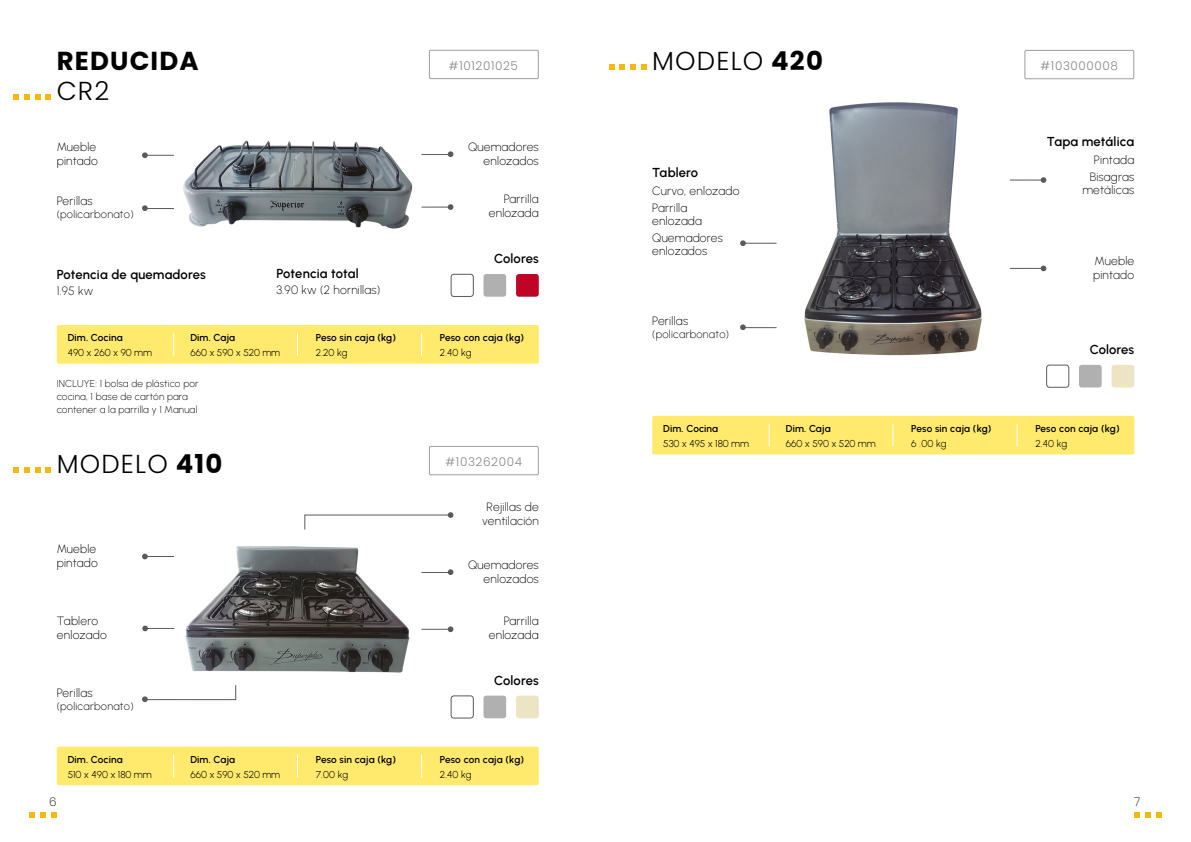
<style>
.page{position:relative;width:1191px;height:842px;background:#fff}
.page>*{position:absolute;margin:0;border:0;box-sizing:border-box;transform-origin:0 0}
.t1{font:300 26px "Poppins";letter-spacing:.045em;color:#000}
.t2{font:700 26px "Poppins";letter-spacing:.045em;color:#000}
.t3{font:600 13px "Urbanist";letter-spacing:.01em;color:#000}
.t4{font:200 12px/14px "Urbanist";letter-spacing:.02em;color:#000}
.t5{font:300 12px "Poppins";letter-spacing:.05em;color:#878787}
.t6{font:200 12px "Poppins";color:#000}
.t7{font:200 11px "Urbanist";letter-spacing:.03em;color:#000}
.t8{font:600 10px "Urbanist";letter-spacing:.01em;color:#000}
.t9{font:300 10px "Urbanist";color:#000}
.t10{font:200 10px/13px "Urbanist";letter-spacing:.02em;color:#000}
.s1{font-weight:700}
</style>
<div class="page">
<svg style="left:1134px;top:812px;width:27px;height:6px"></svg>
<svg style="left:30px;top:812px;width:27px;height:6px"></svg>
<img style="left:144px;top:140px;width:310px;height:137px">
<img style="left:144px;top:514px;width:324px;height:199px">
<div style="left:57px;top:747px;width:482px;height:38px;background:#ffea6d;border-radius:2px"></div>
<svg style="left:13px;top:94px;width:38px;height:6px"></svg>
<svg style="left:13px;top:468px;width:38px;height:5px"></svg>
<svg style="left:142px;top:152px;width:32px;height:6px"></svg>
<svg style="left:142px;top:554px;width:32px;height:5px"></svg>
<svg style="left:142px;top:626px;width:32px;height:5px"></svg>
<svg style="left:422px;top:204px;width:31px;height:6px"></svg>
<svg style="left:422px;top:626px;width:31px;height:6px"></svg>
<svg style="left:304px;top:512px;width:149px;height:18px"></svg>
<svg style="left:142px;top:205px;width:32px;height:6px"></svg>
<svg style="left:142px;top:685px;width:94px;height:17px"></svg>
<svg style="left:422px;top:151px;width:31px;height:6px"></svg>
<svg style="left:422px;top:569px;width:31px;height:6px"></svg>
<div style="left:451px;top:274px;width:22px;height:23px;border:1px solid #5a5a5a;border-radius:3px"></div>
<div style="left:483px;top:274px;width:23px;height:23px;background:#b0b0b0;border-radius:3px"></div>
<div style="left:516px;top:274px;width:23px;height:23px;background:#bf0426;border-radius:3px"></div>
<div style="left:451px;top:696px;width:22px;height:22px;border:1px solid #5a5a5a;border-radius:3px"></div>
<div style="left:483px;top:696px;width:23px;height:22px;background:#b0b0b0;border-radius:3px"></div>
<div style="left:516px;top:696px;width:23px;height:22px;background:#ede4c4;border-radius:3px"></div>
<svg style="left:173px;top:755px;width:1px;height:22px"></svg>
<svg style="left:297px;top:755px;width:1px;height:22px"></svg>
<div style="left:57px;top:325px;width:482px;height:39px;background:#ffea6d;border-radius:2px"></div>
<svg style="left:173px;top:333px;width:1px;height:23px"></svg>
<svg style="left:297px;top:333px;width:1px;height:23px"></svg>
<svg style="left:421px;top:333px;width:1px;height:23px"></svg>
<svg style="left:421px;top:755px;width:1px;height:22px"></svg>
<div style="left:429px;top:50px;width:110px;height:29px;border:1px solid #9d9d9c"></div>
<div style="left:429px;top:446px;width:110px;height:29px;border:1px solid #9d9d9c"></div>
<img style="left:742px;top:102px;width:305px;height:254px">
<svg style="left:609px;top:64px;width:37px;height:6px"></svg>
<hr style="left:1010px;top:268px;width:33px;height:1px;background:#5a5a5b">
<svg style="left:1040px;top:266px;width:6px;height:5px"></svg>
<hr style="left:743px;top:327px;width:33px;height:1px;background:#5a5a5b">
<svg style="left:740px;top:324px;width:6px;height:6px"></svg>
<div style="left:1046px;top:365px;width:23px;height:22px;border:1px solid #5a5a5a;border-radius:3px"></div>
<div style="left:1079px;top:365px;width:22px;height:22px;background:#b0b0b0;border-radius:3px"></div>
<div style="left:1111px;top:365px;width:23px;height:22px;background:#ede4c4;border-radius:3px"></div>
<div style="left:652px;top:416px;width:482px;height:38px;background:#ffea6d;border-radius:2px"></div>
<svg style="left:768px;top:424px;width:1px;height:22px"></svg>
<svg style="left:892px;top:424px;width:1px;height:22px"></svg>
<svg style="left:1016px;top:424px;width:1px;height:22px"></svg>
<div style="left:1024px;top:50px;width:110px;height:29px;border:1px solid #9d9d9c"></div>
<hr style="left:743px;top:243px;width:33px;height:1px;background:#5a5a5b">
<svg style="left:740px;top:240px;width:6px;height:6px"></svg>
<hr style="left:1010px;top:180px;width:32px;height:1px;background:#5a5a5b">
<svg style="left:1040px;top:177px;width:6px;height:6px"></svg>
<h1 class="t2" style="left:57px;top:46px;width:143px">REDUCIDA</h1>
<h1 class="t1" style="left:57px;top:76px;width:54px">CR2</h1>
<p class="t4" style="left:57px;top:140px;width:43px">Mueble pintado</p>
<p class="t4" style="left:57px;top:194px;width:37px">Perillas</p>
<p class="t7" style="left:57px;top:207px;width:78px">(policarbonato)</p>
<p class="t3" style="left:57px;top:266px;width:151px">Potencia de quemadores</p>
<p class="t4" style="left:57px;top:283px;width:38px">1.95 kw</p>
<p class="t3" style="left:276px;top:265px;width:84px">Potencia total</p>
<p class="t4" style="left:276px;top:282px;width:105px">3.90 kw (2 hornillas)</p>
<p class="t8" style="left:68px;top:331px;width:56px">Dim. Cocina</p>
<p class="t9" style="left:68px;top:346px;width:86px">490 x 260 x 90 mm</p>
<p class="t8" style="left:190px;top:331px;width:46px">Dim. Caja</p>
<p class="t9" style="left:190px;top:346px;width:91px">660 x 590 x 520 mm</p>
<p class="t10" style="left:57px;top:376px;width:143px">INCLUYE: 1 bolsa de plástico por cocina, 1 base de cartón para contener a la parrilla y 1 Manual</p>
<h1 class="t1" style="left:57px;top:449px;width:167px">MODELO <span class="s1">410</span></h1>
<p class="t4" style="left:57px;top:541px;width:43px">Mueble pintado</p>
<p class="t4" style="left:57px;top:613px;width:51px">Tablero enlozado</p>
<p class="t4" style="left:57px;top:685px;width:37px">Perillas</p>
<p class="t7" style="left:57px;top:698px;width:78px">(policarbonato)</p>
<p class="t8" style="left:68px;top:753px;width:56px">Dim. Cocina</p>
<p class="t9" style="left:68px;top:768px;width:85px">510 x 490 x 180 mm</p>
<p class="t8" style="left:190px;top:753px;width:46px">Dim. Caja</p>
<p class="t9" style="left:190px;top:768px;width:91px">660 x 590 x 520 mm</p>
<p class="t8" style="left:316px;top:331px;width:82px">Peso sin caja (kg)</p>
<p class="t9" style="left:316px;top:346px;width:33px">2.20 kg</p>
<p class="t8" style="left:316px;top:753px;width:82px">Peso sin caja (kg)</p>
<p class="t9" style="left:316px;top:768px;width:34px">7.00 kg</p>
<p class="t5" style="left:449px;top:58px;width:70px">#101201025</p>
<p class="t4" style="left:468px;top:140px;width:72px;text-align:right">Quemadores enlozados</p>
<p class="t4" style="left:489px;top:192px;width:51px;text-align:right">Parrilla enlozada</p>
<p class="t3" style="left:494px;top:250px;width:46px">Colores</p>
<p class="t8" style="left:440px;top:331px;width:86px">Peso con caja (kg)</p>
<p class="t9" style="left:440px;top:346px;width:33px">2.40 kg</p>
<p class="t5" style="left:445px;top:455px;width:78px">#103262004</p>
<p class="t4" style="left:482px;top:500px;width:58px;text-align:center">Rejillas de ventilación</p>
<p class="t4" style="left:468px;top:558px;width:72px;text-align:right">Quemadores enlozados</p>
<p class="t4" style="left:489px;top:614px;width:51px;text-align:right">Parrilla enlozada</p>
<p class="t3" style="left:494px;top:671px;width:46px">Colores</p>
<p class="t8" style="left:440px;top:753px;width:86px">Peso con caja (kg)</p>
<p class="t9" style="left:440px;top:768px;width:33px">2.40 kg</p>
<h1 class="t1" style="left:652px;top:46px;width:172px">MODELO <span class="s1">420</span></h1>
<p class="t3" style="left:652px;top:164px;width:47px">Tablero</p>
<p class="t4" style="left:652px;top:182px;width:89px;line-height:16.9px">Curvo, enlozado<br>Parrilla</p>
<p class="t4" style="left:652px;top:212px;width:72px;line-height:16.8px">enlozada<br>Quemadores</p>
<p class="t4" style="left:652px;top:244px;width:57px">enlozados</p>
<p class="t4" style="left:652px;top:313px;width:37px">Perillas</p>
<p class="t7" style="left:652px;top:326px;width:78px">(policarbonato)</p>
<p class="t8" style="left:663px;top:422px;width:56px">Dim. Cocina</p>
<p class="t9" style="left:663px;top:437px;width:87px">530 x 495 x 180 mm</p>
<p class="t8" style="left:786px;top:422px;width:46px">Dim. Caja</p>
<p class="t9" style="left:786px;top:437px;width:91px">660 x 590 x 520 mm</p>
<p class="t8" style="left:911px;top:422px;width:82px">Peso sin caja (kg)</p>
<p class="t9" style="left:911px;top:437px;width:37px">6 .00 kg</p>
<p class="t5" style="left:1040px;top:59px;width:79px">#103000008</p>
<p class="t3" style="left:1047px;top:133px;width:89px">Tapa metálica</p>
<p class="t4" style="left:1089px;top:151px;width:46px;line-height:17px;text-align:center">Pintada<br>Bisagras</p>
<p class="t4" style="left:1082px;top:183px;width:53px">metálicas</p>
<p class="t4" style="left:1093px;top:253px;width:43px">Mueble pintado</p>
<p class="t3" style="left:1089px;top:341px;width:46px">Colores</p>
<p class="t8" style="left:1035px;top:422px;width:86px">Peso con caja (kg)</p>
<p class="t9" style="left:1035px;top:437px;width:33px">2.40 kg</p>
<p class="t6" style="left:49px;top:795px;width:9px">6</p>
<p class="t6" style="left:1134px;top:795px;width:8px">7</p>
</div>
